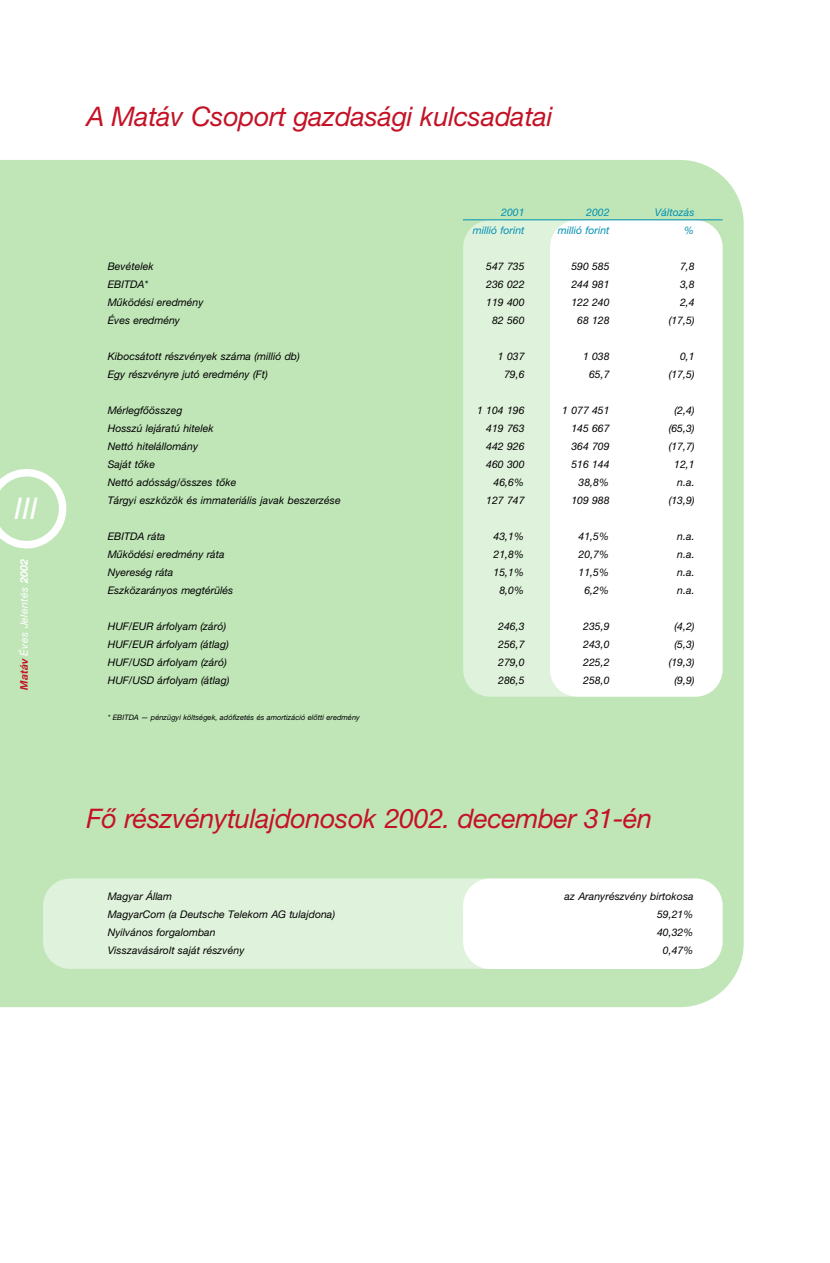
<style>
.page{position:relative;width:830px;height:1263px;background:#fff}
.page>*{position:absolute;margin:0;border:0;box-sizing:border-box;transform-origin:0 0}
.t1{font:italic 30px "Helvetica Neue H";color:#fff}
.t2{font:italic 27px "Helvetica Neue H";letter-spacing:-.015em;color:#c41226}
.t3{font:italic 10.5px "Helvetica Neue H";color:#000}
.t4{font:italic 10.5px "Helvetica Neue H";color:#0090b2}
.t5{font:italic 10.5px "Helvetica Neue H";letter-spacing:.03em;color:#fff}
.t6{font:italic 7.5px "Helvetica Neue H";color:#000}
.s1{font-weight:700;color:#c41226}
.s2{font-weight:700}
</style>
<div class="page">
<div style="left:0;top:160px;width:744px;height:847px;background:#c0e6b8"></div>
<div style="left:463px;top:220px;width:259px;height:477px;background:#dff2db;border-radius:27px"></div>
<div style="left:550px;top:220px;width:172px;height:477px;background:#fff;border-radius:27px"></div>
<hr style="left:463px;top:220px;width:259px;height:1px;background:#0090b2">
<svg style="left:0;top:469px;width:66px;height:79px"></svg>
<div style="left:43px;top:879px;width:679px;height:90px;background:#dff2db;border-radius:27px"></div>
<div style="left:463px;top:879px;width:259px;height:90px;background:#fff;border-radius:27px"></div>
<h1 class="t1" style="left:15px;top:498px;width:25px">III</h1>
<p class="t5" style="left:20px;top:690px;width:132px;rotate:-90deg"><span class="s1">Matáv</span> Éves Jelentés <span class="s2">2002</span></p>
<h2 class="t2" style="left:87px;top:106px;width:468px">A Matáv Csoport gazdasági kulcsadatai</h2>
<p class="t4" style="left:501px;top:208px;width:25px">2001</p>
<p class="t4" style="left:586px;top:208px;width:25px">2002</p>
<p class="t4" style="left:655px;top:208px;width:41px">Változás</p>
<p class="t4" style="left:473px;top:226px;width:53px">millió forint</p>
<p class="t4" style="left:558px;top:226px;width:53px">millió forint</p>
<p class="t4" style="left:684px;top:226px;width:12px">%</p>
<p class="t3" style="left:108px;top:262px;width:48px">Bevételek</p>
<p class="t3" style="left:486px;top:262px;width:40px">547 735</p>
<p class="t3" style="left:571px;top:262px;width:40px">590 585</p>
<p class="t3" style="left:680px;top:262px;width:16px">7,8</p>
<p class="t3" style="left:108px;top:280px;width:42px">EBITDA*</p>
<p class="t3" style="left:486px;top:280px;width:40px">236 022</p>
<p class="t3" style="left:571px;top:280px;width:40px">244 981</p>
<p class="t3" style="left:680px;top:280px;width:16px">3,8</p>
<p class="t3" style="left:108px;top:298px;width:97px">Mûködési eredmény</p>
<p class="t3" style="left:486px;top:298px;width:40px">119 400</p>
<p class="t3" style="left:571px;top:298px;width:40px">122 240</p>
<p class="t3" style="left:680px;top:298px;width:16px">2,4</p>
<p class="t3" style="left:108px;top:316px;width:74px">Éves eredmény</p>
<p class="t3" style="left:492px;top:316px;width:34px">82 560</p>
<p class="t3" style="left:577px;top:316px;width:34px">68 128</p>
<p class="t3" style="left:669px;top:316px;width:27px">(17,5)</p>
<p class="t3" style="left:108px;top:352px;width:194px">Kibocsátott részvények száma (millió db)</p>
<p class="t3" style="left:498px;top:352px;width:28px">1 037</p>
<p class="t3" style="left:583px;top:352px;width:28px">1 038</p>
<p class="t3" style="left:680px;top:352px;width:16px">0,1</p>
<p class="t3" style="left:108px;top:370px;width:161px">Egy részvényre jutó eredmény (Ft)</p>
<p class="t3" style="left:504px;top:370px;width:22px">79,6</p>
<p class="t3" style="left:589px;top:370px;width:22px">65,7</p>
<p class="t3" style="left:669px;top:370px;width:27px">(17,5)</p>
<p class="t3" style="left:108px;top:406px;width:76px">Mérlegfôösszeg</p>
<p class="t3" style="left:477px;top:406px;width:49px">1 104 196</p>
<p class="t3" style="left:562px;top:406px;width:49px">1 077 451</p>
<p class="t3" style="left:675px;top:406px;width:22px">(2,4)</p>
<p class="t3" style="left:108px;top:424px;width:108px">Hosszú lejáratú hitelek</p>
<p class="t3" style="left:486px;top:424px;width:40px">419 763</p>
<p class="t3" style="left:571px;top:424px;width:40px">145 667</p>
<p class="t3" style="left:669px;top:424px;width:27px">(65,3)</p>
<p class="t3" style="left:108px;top:442px;width:92px">Nettó hitelállomány</p>
<p class="t3" style="left:486px;top:442px;width:40px">442 926</p>
<p class="t3" style="left:571px;top:442px;width:40px">364 709</p>
<p class="t3" style="left:669px;top:442px;width:27px">(17,7)</p>
<p class="t3" style="left:108px;top:460px;width:49px">Saját tôke</p>
<p class="t3" style="left:486px;top:460px;width:40px">460 300</p>
<p class="t3" style="left:571px;top:460px;width:40px">516 144</p>
<p class="t3" style="left:674px;top:460px;width:22px">12,1</p>
<p class="t3" style="left:108px;top:478px;width:130px">Nettó adósság/összes tôke</p>
<p class="t3" style="left:494px;top:478px;width:32px">46,6%</p>
<p class="t3" style="left:579px;top:478px;width:32px">38,8%</p>
<p class="t3" style="left:677px;top:478px;width:19px">n.a.</p>
<p class="t3" style="left:108px;top:496px;width:234px">Tárgyi eszközök és immateriális javak beszerzése</p>
<p class="t3" style="left:486px;top:496px;width:40px">127 747</p>
<p class="t3" style="left:571px;top:496px;width:40px">109 988</p>
<p class="t3" style="left:669px;top:496px;width:27px">(13,9)</p>
<p class="t3" style="left:108px;top:532px;width:59px">EBITDA ráta</p>
<p class="t3" style="left:494px;top:532px;width:32px">43,1%</p>
<p class="t3" style="left:579px;top:532px;width:32px">41,5%</p>
<p class="t3" style="left:677px;top:532px;width:19px">n.a.</p>
<p class="t3" style="left:108px;top:550px;width:119px">Mûködési eredmény ráta</p>
<p class="t3" style="left:494px;top:550px;width:32px">21,8%</p>
<p class="t3" style="left:579px;top:550px;width:32px">20,7%</p>
<p class="t3" style="left:677px;top:550px;width:19px">n.a.</p>
<p class="t3" style="left:108px;top:568px;width:67px">Nyereség ráta</p>
<p class="t3" style="left:494px;top:568px;width:32px">15,1%</p>
<p class="t3" style="left:579px;top:568px;width:32px">11,5%</p>
<p class="t3" style="left:677px;top:568px;width:19px">n.a.</p>
<p class="t3" style="left:108px;top:586px;width:127px">Eszközarányos megtérülés</p>
<p class="t3" style="left:499px;top:586px;width:27px">8,0%</p>
<p class="t3" style="left:584px;top:586px;width:27px">6,2%</p>
<p class="t3" style="left:677px;top:586px;width:19px">n.a.</p>
<p class="t3" style="left:108px;top:622px;width:120px">HUF/EUR árfolyam (záró)</p>
<p class="t3" style="left:498px;top:622px;width:28px">246,3</p>
<p class="t3" style="left:583px;top:622px;width:28px">235,9</p>
<p class="t3" style="left:675px;top:622px;width:22px">(4,2)</p>
<p class="t3" style="left:108px;top:640px;width:123px">HUF/EUR árfolyam (átlag)</p>
<p class="t3" style="left:498px;top:640px;width:28px">256,7</p>
<p class="t3" style="left:583px;top:640px;width:28px">243,0</p>
<p class="t3" style="left:675px;top:640px;width:22px">(5,3)</p>
<p class="t3" style="left:108px;top:658px;width:120px">HUF/USD árfolyam (záró)</p>
<p class="t3" style="left:498px;top:658px;width:28px">279,0</p>
<p class="t3" style="left:583px;top:658px;width:28px">225,2</p>
<p class="t3" style="left:669px;top:658px;width:27px">(19,3)</p>
<p class="t3" style="left:108px;top:676px;width:123px">HUF/USD árfolyam (átlag)</p>
<p class="t3" style="left:498px;top:676px;width:28px">286,5</p>
<p class="t3" style="left:583px;top:676px;width:28px">258,0</p>
<p class="t3" style="left:675px;top:676px;width:22px">(9,9)</p>
<p class="t6" style="left:108px;top:714px;width:254px">* EBITDA — pénzügyi költségek, adófizetés és amortizáció elôtti eredmény</p>
<h2 class="t2" style="left:87px;top:808px;width:567px">Fô részvénytulajdonosok 2002. december 31-én</h2>
<p class="t3" style="left:108px;top:892px;width:66px">Magyar Állam</p>
<p class="t3" style="left:565px;top:892px;width:131px">az Aranyrészvény birtokosa</p>
<p class="t3" style="left:108px;top:910px;width:229px">MagyarCom (a Deutsche Telekom AG tulajdona)</p>
<p class="t3" style="left:657px;top:910px;width:38px">59,21%</p>
<p class="t3" style="left:108px;top:928px;width:110px">Nyilvános forgalomban</p>
<p class="t3" style="left:657px;top:928px;width:38px">40,32%</p>
<p class="t3" style="left:108px;top:946px;width:138px">Visszavásárolt saját részvény</p>
<p class="t3" style="left:663px;top:946px;width:32px">0,47%</p>
</div>
